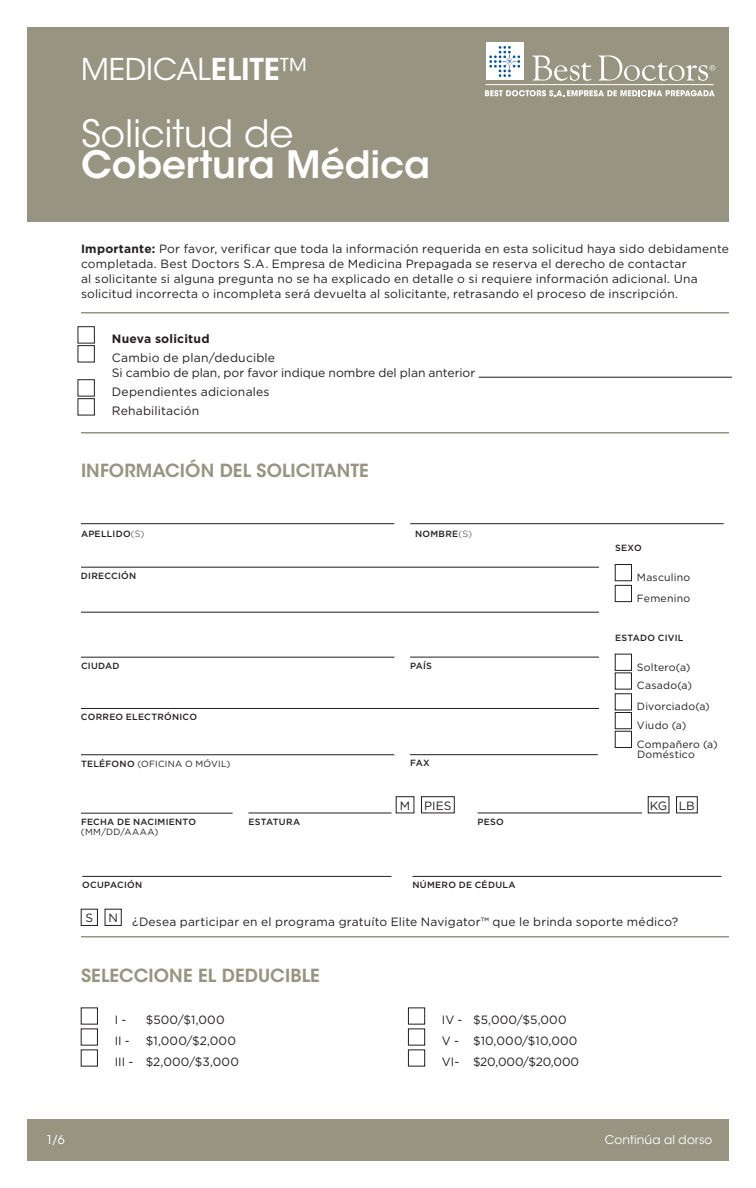
<style>
.page{position:relative;width:756px;height:1188px;background:#fff}
.page>*{position:absolute;margin:0;border:0;box-sizing:border-box;transform-origin:0 0}
.t1{font:600 37.5px "ITC Avant Garde Std";color:#fff}
.t2{font:37.5px "ITC Avant Garde Std";letter-spacing:-.005em;color:#fff}
.t3{font:29.85px "ITC Avant Garde Std";letter-spacing:-.005em;color:#fff}
.t4{font:600 18px "ITC Avant Garde Std";letter-spacing:.005em;color:#979481}
.t5{font:12.15px/15.1px "Gotham HTF";letter-spacing:.005em;color:#231f20}
.t6{font:700 12.15px "Gotham HTF";letter-spacing:.02em;color:#231f20}
.t7{font:12px/15px "Gotham HTF";letter-spacing:.015em;color:#231f20}
.t8{font:12px "ITC Avant Garde Std";letter-spacing:.015em;color:#fff}
.t9{font:10.5px/18.8px "Gotham HTF";letter-spacing:.02em;color:#231f20}
.t10{font:500 9px "Gotham HTF";letter-spacing:.03em;color:#231f20}
.t11{font:9px "Gotham HTF";letter-spacing:.035em;color:#231f20}
.s1{font-weight:600}
.s2{font-weight:700}
.s3{font-weight:300}
.s4{font-weight:500}
</style>
<div class="page">
<hr style="left:81px;top:312px;width:648px;height:2px;background:#979481">
<hr style="left:81px;top:432px;width:648px;height:2px;background:#979481">
<div style="left:27px;top:27px;width:702px;height:195px;background:#979481"></div>
<svg style="left:532px;top:55px;width:59px;height:26px"></svg>
<svg style="left:598px;top:55px;width:117px;height:26px"></svg>
<div style="left:486px;top:42px;width:37px;height:38px;background:#fff"></div>
<svg style="left:489px;top:46px;width:31px;height:31px"></svg>
<hr style="left:486px;top:84px;width:228px;height:1px;background:#fff">
<svg style="left:485px;top:90px;width:230px;height:6px"></svg>
<div style="left:27px;top:1120px;width:702px;height:41px;background:#979481"></div>
<hr style="left:81px;top:936px;width:648px;height:1px;background:#979481">
<hr style="left:81px;top:657px;width:313px;height:1px;background:#231f20">
<hr style="left:81px;top:755px;width:313px;height:1px;background:#231f20">
<hr style="left:81px;top:813px;width:152px;height:1px;background:#231f20">
<hr style="left:248px;top:813px;width:144px;height:1px;background:#231f20">
<hr style="left:478px;top:813px;width:164px;height:1px;background:#231f20">
<hr style="left:82px;top:876px;width:310px;height:1px;background:#231f20">
<hr style="left:412px;top:876px;width:310px;height:1px;background:#231f20">
<hr style="left:410px;top:657px;width:189px;height:1px;background:#231f20">
<hr style="left:410px;top:754px;width:188px;height:1px;background:#231f20">
<hr style="left:81px;top:567px;width:518px;height:1px;background:#231f20">
<hr style="left:81px;top:612px;width:518px;height:1px;background:#231f20">
<hr style="left:81px;top:708px;width:518px;height:1px;background:#231f20">
<div style="left:81px;top:1008px;width:17px;height:16px;border:1px solid #231f20"></div>
<div style="left:81px;top:1029px;width:17px;height:16px;border:1px solid #231f20"></div>
<div style="left:81px;top:1050px;width:17px;height:16px;border:1px solid #231f20"></div>
<div style="left:408px;top:1008px;width:17px;height:16px;border:1px solid #231f20"></div>
<div style="left:408px;top:1029px;width:17px;height:16px;border:1px solid #231f20"></div>
<div style="left:408px;top:1050px;width:17px;height:16px;border:1px solid #231f20"></div>
<div style="left:81px;top:909px;width:17px;height:17px;border:1px solid #231f20"></div>
<div style="left:105px;top:909px;width:16px;height:17px;border:1px solid #231f20"></div>
<div style="left:78px;top:345px;width:17px;height:17px;border:1px solid #231f20"></div>
<hr style="left:479px;top:377px;width:253px;height:1px;background:#231f20">
<div style="left:78px;top:398px;width:17px;height:17px;border:1px solid #231f20"></div>
<div style="left:648px;top:796px;width:21px;height:17px;border:1px solid #231f20"></div>
<div style="left:676px;top:796px;width:22px;height:17px;border:1px solid #231f20"></div>
<div style="left:396px;top:796px;width:18px;height:17px;border:1px solid #231f20"></div>
<div style="left:421px;top:796px;width:33px;height:17px;border:1px solid #231f20"></div>
<hr style="left:81px;top:523px;width:313px;height:1px;background:#231f20">
<hr style="left:410px;top:523px;width:314px;height:1px;background:#231f20">
<div style="left:615px;top:564px;width:17px;height:17px;border:1px solid #231f20"></div>
<div style="left:615px;top:585px;width:17px;height:17px;border:1px solid #231f20"></div>
<div style="left:615px;top:654px;width:17px;height:17px;border:1px solid #231f20"></div>
<div style="left:615px;top:673px;width:17px;height:16px;border:1px solid #231f20"></div>
<div style="left:615px;top:694px;width:17px;height:16px;border:1px solid #231f20"></div>
<div style="left:615px;top:712px;width:17px;height:17px;border:1px solid #231f20"></div>
<div style="left:615px;top:731px;width:17px;height:17px;border:1px solid #231f20"></div>
<h2 class="t3" style="left:81px;top:51px;width:144px">MEDICAL<span class="s1">ELITE</span></h2>
<h2 class="t3" style="left:280px;top:51px;width:31px">™</h2>
<h1 class="t2" style="left:81px;top:110px;width:214px">Solicitud de</h1>
<h1 class="t1" style="left:81px;top:141px;width:351px">Cobertura Médica</h1>
<p class="t7" style="left:81px;top:242px;width:649px"><span class="s2">Importante:</span> Por favor, verificar que toda la información requerida en esta solicitud haya sido debidamente completada. Best Doctors S.A. Empresa de Medicina Prepagada se reserva el derecho de contactar<br>al solicitante si alguna pregunta no se ha explicado en detalle o si requiere información adicional. Una solicitud incorrecta o incompleta será devuelta al solicitante, retrasando el proceso de inscripción.</p>
<p class="t6" style="left:112px;top:332px;width:99px">Nueva solicitud</p>
<p class="t5" style="left:112px;top:350px;width:365px">Cambio de plan/deducible<br>Si cambio de plan, por favor indique nombre del plan anterior</p>
<p class="t5" style="left:112px;top:382px;width:159px;line-height:18.9px;text-indent:-17px">Dependientes adicionales<br>Rehabilitación</p>
<h3 class="t4" style="left:81px;top:459px;width:43px">IN FORMA</h3>
<h3 class="t4" style="left:165px;top:459px;width:66px">CIÓN DEL</h3>
<h3 class="t4" style="left:257px;top:459px;width:65px">SOLICITANTE</h3>
<p class="t10" style="left:81px;top:529px;width:65px">APELLIDO<span class="s3">(s)</span></p>
<p class="t10" style="left:415px;top:529px;width:59px">NOMBRE<span class="s3">(s)</span></p>
<p class="t10" style="left:81px;top:571px;width:57px">DIRECCIÓN</p>
<p class="t10" style="left:81px;top:661px;width:40px">CIUDAD</p>
<p class="t10" style="left:81px;top:712px;width:118px">CORREO ELECTRÓNICO</p>
<p class="t11" style="left:81px;top:758px;width:151px"><span class="s4">TELÉFONO</span> (OFICINA O MÓVIL)</p>
<p class="t10" style="left:410px;top:661px;width:23px">PAÍS</p>
<p class="t10" style="left:410px;top:758px;width:21px">FAX</p>
<p class="t10" style="left:615px;top:543px;width:28px">SEXO</p>
<p class="t9" style="left:637px;top:567px;width:55px;line-height:20.9px">Masculino<br>Femenino</p>
<p class="t10" style="left:615px;top:632px;width:70px">ESTADO CIVIL</p>
<p class="t9" style="left:632px;top:657px;width:62px;text-align:center">Soltero(a)<br>Casado(a)</p>
<p class="t9" style="left:637px;top:697px;width:82px;text-indent:-5px">D ivorciado(a)<br>Viudo (a)<br>Compañero (a)</p>
<p class="t9" style="left:637px;top:745px;width:59px">Doméstico</p>
<p class="t10" style="left:81px;top:817px;width:117px">FECHA DE NACIMIENTO</p>
<p class="t11" style="left:81px;top:827px;width:52px">(MM/DD/AAAA</p>
<p class="t11" style="left:155px;top:827px;width:5px">)</p>
<p class="t10" style="left:248px;top:817px;width:53px">ESTATURA</p>
<p class="t7" style="left:400px;top:798px;width:44px">M PIES</p>
<p class="t7" style="left:650px;top:798px;width:47px">KG LB</p>
<p class="t10" style="left:478px;top:817px;width:28px">PESO</p>
<p class="t10" style="left:82px;top:880px;width:61px">OCUPACIÓN</p>
<p class="t10" style="left:412px;top:880px;width:23px">NÚMERO</p>
<p class="t10" style="left:459px;top:880px;width:37px">DE CÉDULA</p>
<p class="t7" style="left:85px;top:910px;width:8px">S</p>
<p class="t7" style="left:108px;top:914px;width:571px">N ¿Desea participar en el programa gratuíto Elite Navigator™ que le brinda soporte médico?</p>
<h3 class="t4" style="left:81px;top:964px;width:80px">SELECCIONE</h3>
<h3 class="t4" style="left:198px;top:964px;width:37px">EL DEDU</h3>
<h3 class="t4" style="left:270px;top:964px;width:24px">CIBLE</h3>
<p class="t7" style="left:115px;top:1012px;width:13px">I -</p>
<p class="t7" style="left:146px;top:1012px;width:80px">$500/$1,000</p>
<p class="t7" style="left:115px;top:1033px;width:17px">II -</p>
<p class="t7" style="left:115px;top:1030px;width:126px;line-height:21px;text-align:right">$1,000/$2,000<br>III - $2,000/$3,000</p>
<p class="t7" style="left:442px;top:1009px;width:139px;line-height:21px">IV - $5,000/$5,000<br>V - $10,000/$10,000<br>VI- $20,000/$20,000</p>
<p class="t8" style="left:46px;top:1133px;width:20px">1/6</p>
<p class="t8" style="left:605px;top:1133px;width:109px">Continúa al dorso</p>
</div>
